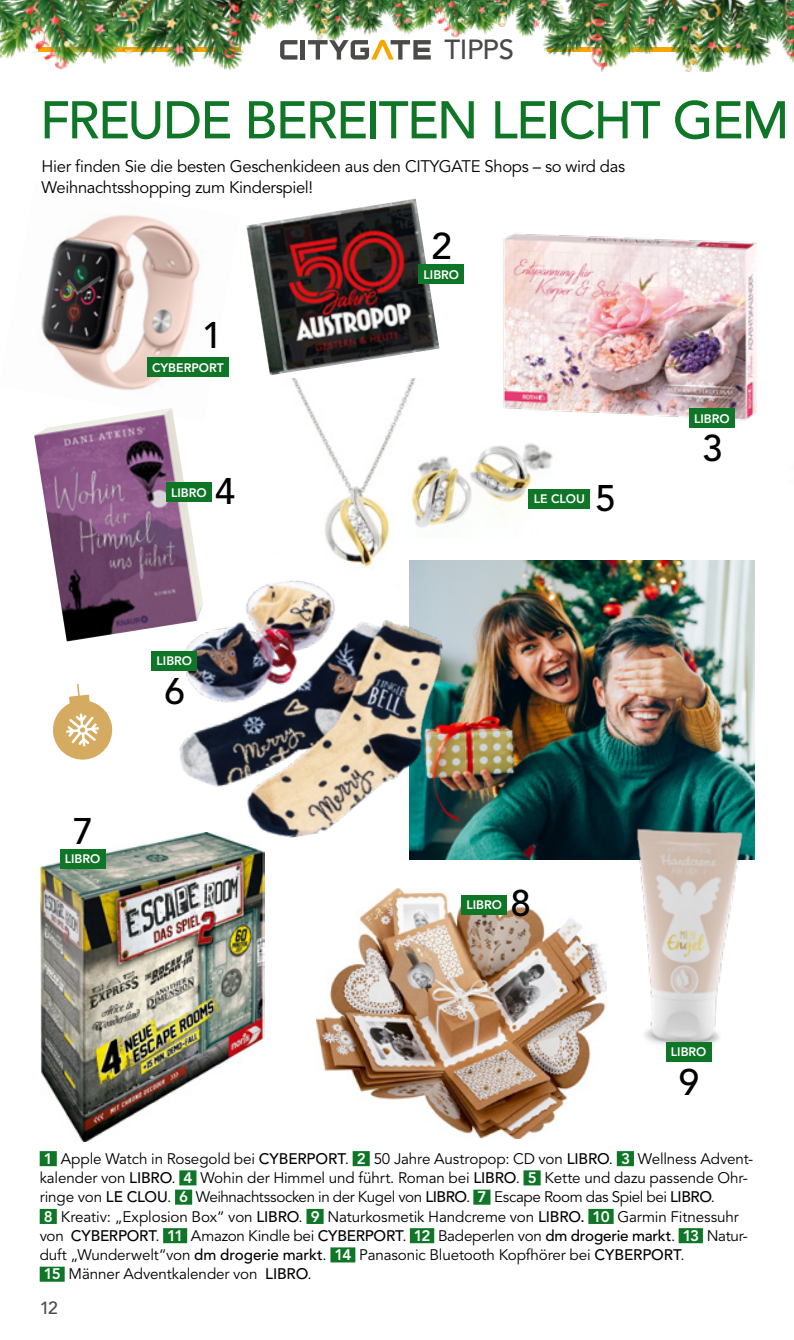
<style>
.page{position:relative;width:794px;height:1340px;background:#fff}
.page>*{position:absolute;margin:0;border:0;box-sizing:border-box;transform-origin:0 0}
.t1{font:500 52.5px "Avenir LT Std";letter-spacing:-.035em;color:#107627}
.t2{font:500 36.75px "Avenir LT Std";color:#000}
.t3{font:500 27.47px "Avenir LT Std";letter-spacing:-.015em;color:#4a4a49}
.t4{font:500 17.5px "Avenir LT Std";color:#4a4a49}
.t5{font:16.62px/21px "Avenir LT Std";letter-spacing:-.02em;color:#000}
.t6{font:15.22px/19.2px "Avenir LT Std";letter-spacing:-.01em;color:#000}
.t7{font:800 12.25px "Avenir LT Std";color:#fff}
.s1{font-weight:800;color:#fff}
.s2{font-weight:500}
</style>
<div class="page">
<div style="left:40px;top:1151px;width:17px;height:15px;background:#107627"></div>
<div style="left:353px;top:1151px;width:17px;height:15px;background:#107627"></div>
<div style="left:617px;top:1151px;width:17px;height:15px;background:#107627"></div>
<div style="left:179px;top:1170px;width:17px;height:15px;background:#107627"></div>
<div style="left:523px;top:1170px;width:17px;height:15px;background:#107627"></div>
<div style="left:175px;top:1189px;width:17px;height:15px;background:#107627"></div>
<div style="left:473px;top:1189px;width:17px;height:15px;background:#107627"></div>
<div style="left:40px;top:1208px;width:17px;height:15px;background:#107627"></div>
<div style="left:306px;top:1208px;width:18px;height:15px;background:#107627"></div>
<div style="left:588px;top:1208px;width:25px;height:15px;background:#107627"></div>
<div style="left:163px;top:1228px;width:24px;height:15px;background:#107627"></div>
<div style="left:410px;top:1228px;width:24px;height:15px;background:#107627"></div>
<div style="left:678px;top:1228px;width:25px;height:15px;background:#107627"></div>
<div style="left:330px;top:1247px;width:25px;height:15px;background:#107627"></div>
<div style="left:40px;top:1266px;width:25px;height:15px;background:#107627"></div>
<img style="left:41px;top:214px;width:159px;height:177px">
<img style="left:40px;top:843px;width:224px;height:298px">
<img style="left:246px;top:199px;width:193px;height:176px">
<img style="left:34px;top:408px;width:162px;height:233px">
<img style="left:316px;top:888px;width:290px;height:250px">
<img style="left:292px;top:379px;width:124px;height:179px">
<img style="left:400px;top:427px;width:156px;height:112px">
<img style="left:409px;top:560px;width:345px;height:299px">
<img style="left:155px;top:558px;width:313px;height:294px">
<img style="left:618px;top:808px;width:136px;height:254px">
<img style="left:501px;top:233px;width:255px;height:221px">
<div style="left:419px;top:264px;width:45px;height:20px;background:#107627"></div>
<div style="left:60px;top:848px;width:45px;height:20px;background:#107627"></div>
<div style="left:461px;top:894px;width:46px;height:20px;background:#107627"></div>
<div style="left:689px;top:408px;width:45px;height:20px;background:#107627"></div>
<div style="left:666px;top:1041px;width:45px;height:20px;background:#107627"></div>
<div style="left:152px;top:651px;width:45px;height:19px;background:#107627"></div>
<div style="left:166px;top:482px;width:45px;height:20px;background:#107627"></div>
<div style="left:147px;top:357px;width:82px;height:20px;background:#107627"></div>
<div style="left:529px;top:488px;width:61px;height:20px;background:#107627"></div>
<svg style="left:280px;top:43px;width:17px;height:17px"></svg>
<hr style="left:301px;top:40px;width:4px;height:20px;background:#4a4a49">
<svg style="left:308px;top:43px;width:123px;height:17px"></svg>
<svg style="left:53px;top:684px;width:60px;height:76px"></svg>
<img style="left:0;top:0;width:259px;height:71px">
<img style="left:542px;top:0;width:252px;height:72px">
<img style="left:259px;top:0;width:309px;height:43px">
<h3 class="t3" style="left:444px;top:34px;width:71px">TIPPS</h3>
<h1 class="t1" style="left:40px;top:90px;width:751px">FREUDE BEREITEN LEICHT GEM</h1>
<p class="t5" style="left:42px;top:157px;width:585px">Hier finden Sie die besten Geschenkideen aus den CITYGATE Shops – so wird das<br>Weihnachtsshopping zum Kinderspiel!</p>
<h2 class="t2" style="left:431px;top:225px;width:22px">2</h2>
<h2 class="t2" style="left:202px;top:314px;width:22px">1</h2>
<p class="t7" style="left:152px;top:360px;width:73px">CYBERPORT</p>
<p class="t7" style="left:171px;top:485px;width:37px">LIBRO</p>
<h2 class="t2" style="left:215px;top:470px;width:22px">4</h2>
<h2 class="t2" style="left:73px;top:810px;width:22px">7</h2>
<p class="t7" style="left:65px;top:851px;width:37px">LIBRO</p>
<p class="t7" style="left:157px;top:654px;width:37px">LIBRO</p>
<h2 class="t2" style="left:165px;top:670px;width:22px">6</h2>
<p class="t7" style="left:423px;top:267px;width:37px">LIBRO</p>
<p class="t7" style="left:534px;top:491px;width:53px">LE CLOU</p>
<h2 class="t2" style="left:595px;top:477px;width:22px">5</h2>
<p class="t7" style="left:694px;top:411px;width:37px">LIBRO</p>
<h2 class="t2" style="left:702px;top:427px;width:22px">3</h2>
<p class="t7" style="left:466px;top:897px;width:37px">LIBRO</p>
<h2 class="t2" style="left:510px;top:882px;width:22px">8</h2>
<p class="t7" style="left:671px;top:1044px;width:37px">LIBRO</p>
<h2 class="t2" style="left:679px;top:1061px;width:22px">9</h2>
<p class="t6" style="left:40px;top:1149px;width:715px"><span class="s1">1</span> Apple Watch in Rosegold bei <span class="s2">CYBERPORT</span>. <span class="s1">2</span> 50 Jahre Austropop: CD von <span class="s2">LIBRO</span>. <span class="s1">3</span> Wellness Advent&shy;kalender von <span class="s2">LIBRO</span>. <span class="s1">4</span> Wohin der Himmel und führt. Roman bei <span class="s2">LIBRO</span>. <span class="s1">5</span> Kette und dazu passende Ohr&shy;ringe von <span class="s2">LE CLOU</span>. <span class="s1">6</span> Weihnachtssocken in der Kugel von <span class="s2">LIBRO</span>. <span class="s1">7</span> Escape Room das Spiel bei <span class="s2">LIBRO</span>.<br><span class="s1">8</span> Kreativ: „Explosion Box“ von <span class="s2">LIBRO</span>. <span class="s1">9</span> Naturkosmetik Handcreme von <span class="s2">LIBRO.</span> <span class="s1">10</span> Garmin Fitnessuhr von <span class="s2">CYBERPORT</span>. <span class="s1">11</span> Amazon Kindle bei <span class="s2">CYBERPORT</span>. <span class="s1">12</span> Badeperlen von <span class="s2">dm drogerie markt</span>. <span class="s1">13</span> Natur&shy;duft „Wunderwelt“von <span class="s2">dm drogerie markt</span>. <span class="s1">14</span> Panasonic Bluetooth Kopfhörer bei <span class="s2">CYBERPORT</span>.<br><span class="s1">15</span> Männer Adventkalender von <span class="s2">LIBRO</span>.</p>
<p class="t4" style="left:40px;top:1297px;width:20px">12</p>
</div>
